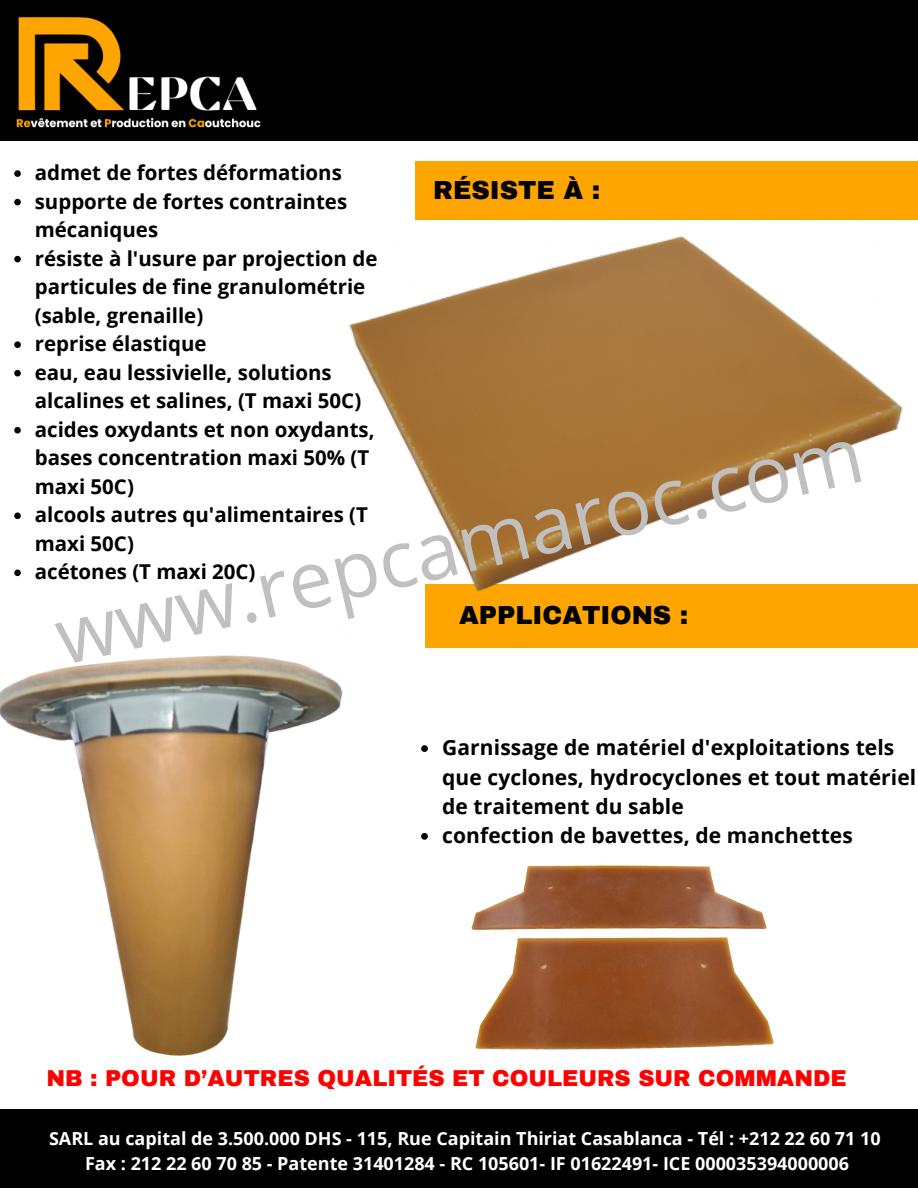
<style>
.page{position:relative;width:918px;height:1188px;background:#fff}
.page>*{position:absolute;margin:0;border:0;box-sizing:border-box;transform-origin:0 0}
.t1{font:78.9px "Open Sans";color:#c0c0c0}
.t2{font:900 25.5px "Archivo";color:#000}
.t3{font:900 22.5px "Archivo";color:#f00}
.t4{font:700 21px/29.2px "Open Sans";letter-spacing:.005em;color:#000}
.t5{font:700 20.4px/28.5px "Open Sans";color:#000}
.t6{font:700 18px "Open Sans";color:#fff}
</style>
<div class="page">
<div style="left:415px;top:161px;width:503px;height:59px;background:#ffa500"></div>
<img style="left:349px;top:236px;width:569px;height:412px">
<img style="left:471px;top:865px;width:303px;height:185px">
<img style="left:0;top:655px;width:343px;height:401px">
<svg style="left:14px;top:170px;width:7px;height:7px"></svg>
<svg style="left:14px;top:199px;width:7px;height:6px"></svg>
<svg style="left:14px;top:256px;width:7px;height:6px"></svg>
<svg style="left:14px;top:341px;width:7px;height:7px"></svg>
<svg style="left:14px;top:370px;width:7px;height:6px"></svg>
<svg style="left:14px;top:427px;width:7px;height:7px"></svg>
<svg style="left:14px;top:512px;width:7px;height:7px"></svg>
<svg style="left:14px;top:570px;width:7px;height:6px"></svg>
<svg style="left:421px;top:745px;width:7px;height:7px"></svg>
<svg style="left:421px;top:833px;width:7px;height:7px"></svg>
<div style="left:0;top:1109px;width:918px;height:79px;background:#000"></div>
<div style="left:0;top:0;width:918px;height:141px;background:#000"></div>
<img style="left:16px;top:16px;width:245px;height:112px">
<p class="t5" style="left:35px;top:158px;width:309px">admet de fortes déformations</p>
<p class="t5" style="left:35px;top:187px;width:314px">supporte de fortes contraintes mécaniques</p>
<p class="t5" style="left:35px;top:244px;width:344px">résiste à l'usure par projection de particules de fine granulométrie (sable, grenaille)</p>
<p class="t5" style="left:35px;top:329px;width:173px">reprise élastique</p>
<p class="t5" style="left:35px;top:358px;width:328px">eau, eau lessivielle, solutions alcalines et salines, (T maxi 50C)</p>
<h2 class="t5" style="left:35px;top:415px;width:341px">acides oxydants et non oxydants, bases concentration maxi 50% (T maxi 50C)</h2>
<p class="t5" style="left:35px;top:500px;width:335px">alcools autres qu'alimentaires (T maxi 50C)</p>
<h1 class="t5" style="left:35px;top:557px;width:222px">acétones (T maxi 20C)</h1>
<p class="t2" style="left:433px;top:176px;width:169px">RÉSISTE À :</p>
<h2 class="t1" style="left:44px;top:583px;width:827px;rotate:-13deg">www.repcamaroc.com</h2>
<p class="t2" style="left:459px;top:602px;width:231px">APPLICATIONS :</p>
<p class="t4" style="left:442px;top:733px;width:476px">Garnissage de matériel d'exploitations tels que cyclones, hydrocyclones et tout matériel de traitement du sable</p>
<p class="t4" style="left:442px;top:820px;width:412px">confection de bavettes, de manchettes</p>
<p class="t3" style="left:46px;top:1066px;width:802px">NB : POUR D’AUTRES QUALITÉS ET COULEURS SUR COMMANDE</p>
<h3 class="t6" style="left:49px;top:1126px;width:833px">SARL au capital de 3.500.000 DHS - 115, Rue Capitain Thiriat Casablanca - Tél : +212 22 60 71 10</h3>
<p class="t6" style="left:85px;top:1151px;width:765px">Fax : 212 22 60 70 85 - Patente 31401284 - RC 105601- IF 01622491- ICE 000035394000006</p>
</div>
